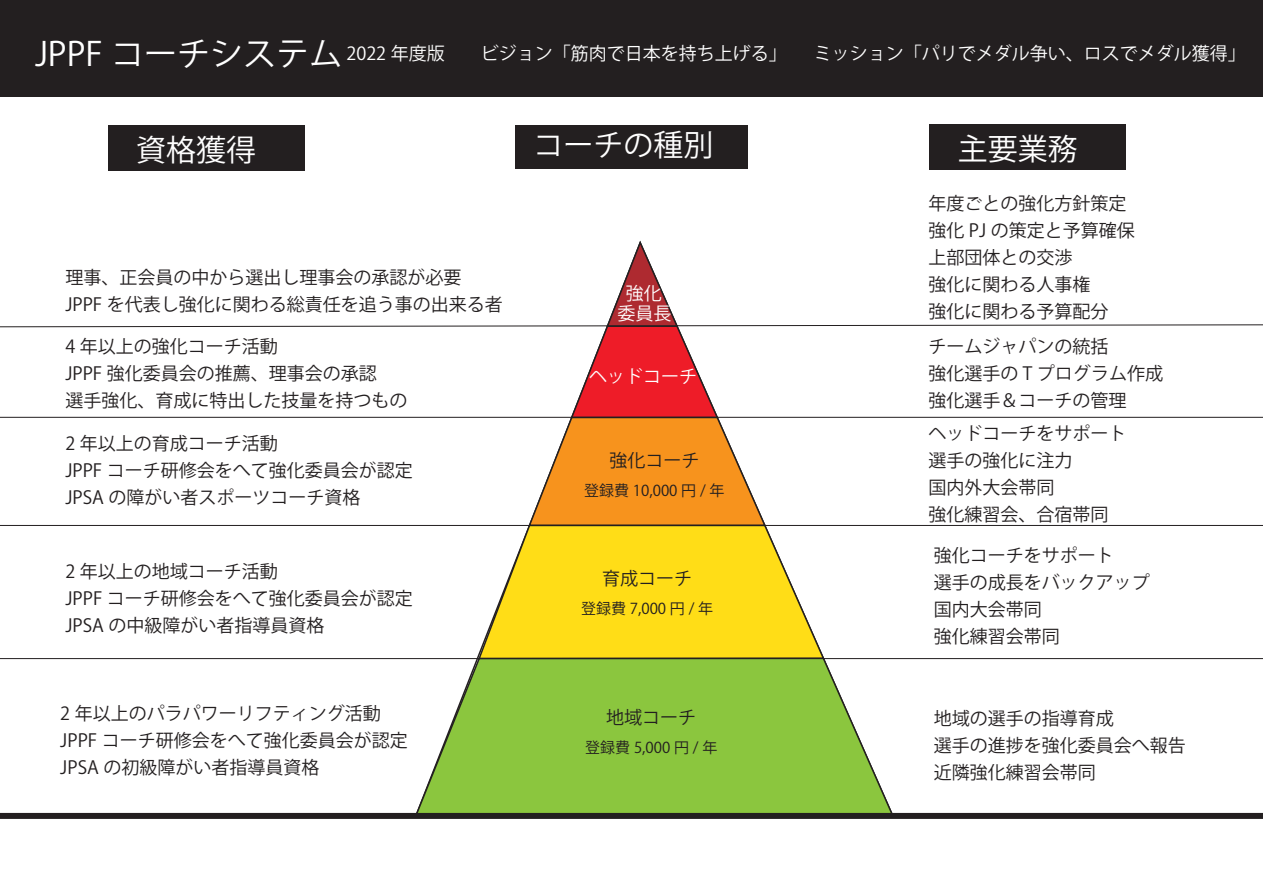
<style>
.page{position:relative;width:1263px;height:893px;background:#fff}
.page>*{position:absolute;margin:0;border:0;box-sizing:border-box;transform-origin:0 0}
.t1{font:30px "Koz Go Pr 6 N";color:#fff}
.t2{font:18px/27px "Koz Go Pr 6 N";color:#231f20}
.t3{font:18px/19.5px "Koz Go Pr 6 N";color:#fff;text-align:center}
.t4{font:15px "Koz Go Pr 6 N";color:#231f20}
.s1{font-size:33px}
</style>
<div class="page">
<div style="left:108px;top:125px;width:196px;height:46px;background:#231f20"></div>
<div style="left:0;top:0;width:1263px;height:97px;background:#231f20"></div>
<hr style="left:0;top:658px;width:1263px;height:1px;background:#231f20">
<svg style="left:0;top:241px;width:1263px;height:285px"></svg>
<svg style="left:477px;top:524px;width:349px;height:133px"></svg>
<svg style="left:414px;top:657px;width:481px;height:156px;background:#99cb58"></svg>
<div style="left:515px;top:125px;width:232px;height:44px;background:#231f20"></div>
<div style="left:0;top:813px;width:1263px;height:6px;background:#231f20"></div>
<div style="left:929px;top:124px;width:197px;height:46px;background:#231f20"></div>
<p class="t3" style="left:35px;top:44px;width:1212px"><span class="s1">JPPF コーチシステム</span> 2022 年度版　　ビジョン「筋肉で日本を持ち上げる」　　ミッション「パリでメダル争い、ロスでメダル獲得」</p>
<h1 class="t1" style="left:136px;top:133px;width:121px">資格獲得</h1>
<h1 class="t1" style="left:533px;top:128px;width:181px">コーチの種別</h1>
<p class="t2" style="left:65px;top:265px;width:439px">理事、正会員の中から選出し理事会の承認が必要<br>JPPF を代表し強化に関わる総責任を追う事の出来る者</p>
<p class="t2" style="left:65px;top:333px;width:343px">4 年以上の強化コーチ活動<br>JPPF 強化委員会の推薦、理事会の承認<br>選手強化、育成に特出した技量を持つもの</p>
<p class="t2" style="left:65px;top:430px;width:349px">2 年以上の育成コーチ活動<br>JPPF コーチ研修会をへて強化委員会が認定<br>JPSA の障がい者スポーツコーチ資格</p>
<p class="t2" style="left:65px;top:558px;width:349px">2 年以上の地域コーチ活動<br>JPPF コーチ研修会をへて強化委員会が認定<br>JPSA の中級障がい者指導員資格</p>
<p class="t2" style="left:60px;top:701px;width:349px">2 年以上のパラパワーリフティング活動<br>JPPF コーチ研修会をへて強化委員会が認定<br>JPSA の初級障がい者指導員資格</p>
<p class="t3" style="left:617px;top:284px;width:55px">強化委員長</p>
<p class="t3" style="left:589px;top:367px;width:109px">ヘッドコーチ</p>
<p class="t2" style="left:609px;top:448px;width:91px">強化コーチ</p>
<p class="t4" style="left:584px;top:482px;width:142px">登録費 10,000 円 / 年</p>
<p class="t2" style="left:602px;top:565px;width:91px">育成コーチ</p>
<p class="t4" style="left:581px;top:600px;width:134px">登録費 7,000 円 / 年</p>
<p class="t2" style="left:606px;top:704px;width:91px">地域コーチ</p>
<p class="t4" style="left:585px;top:739px;width:134px">登録費 5,000 円 / 年</p>
<h1 class="t1" style="left:958px;top:132px;width:121px">主要業務</h1>
<p class="t2" style="left:928px;top:190px;width:208px">年度ごとの強化方針策定強化 PJ の策定と予算確保上部団体との交渉<br>強化に関わる人事権<br>強化に関わる予算配分</p>
<p class="t2" style="left:928px;top:333px;width:236px">チームジャパンの統括<br>強化選手の T プログラム作成強化選手＆コーチの管理</p>
<p class="t2" style="left:928px;top:420px;width:199px">ヘッドコーチをサポート選手の強化に注力<br>国内外大会帯同　<br>強化練習会、合宿帯同</p>
<p class="t2" style="left:934px;top:543px;width:217px">強化コーチをサポート<br>選手の成長をバックアップ国内大会帯同<br>強化練習会帯同</p>
<p class="t2" style="left:934px;top:705px;width:253px">地域の選手の指導育成<br>選手の進捗を強化委員会へ報告近隣強化練習会帯同</p>
</div>
